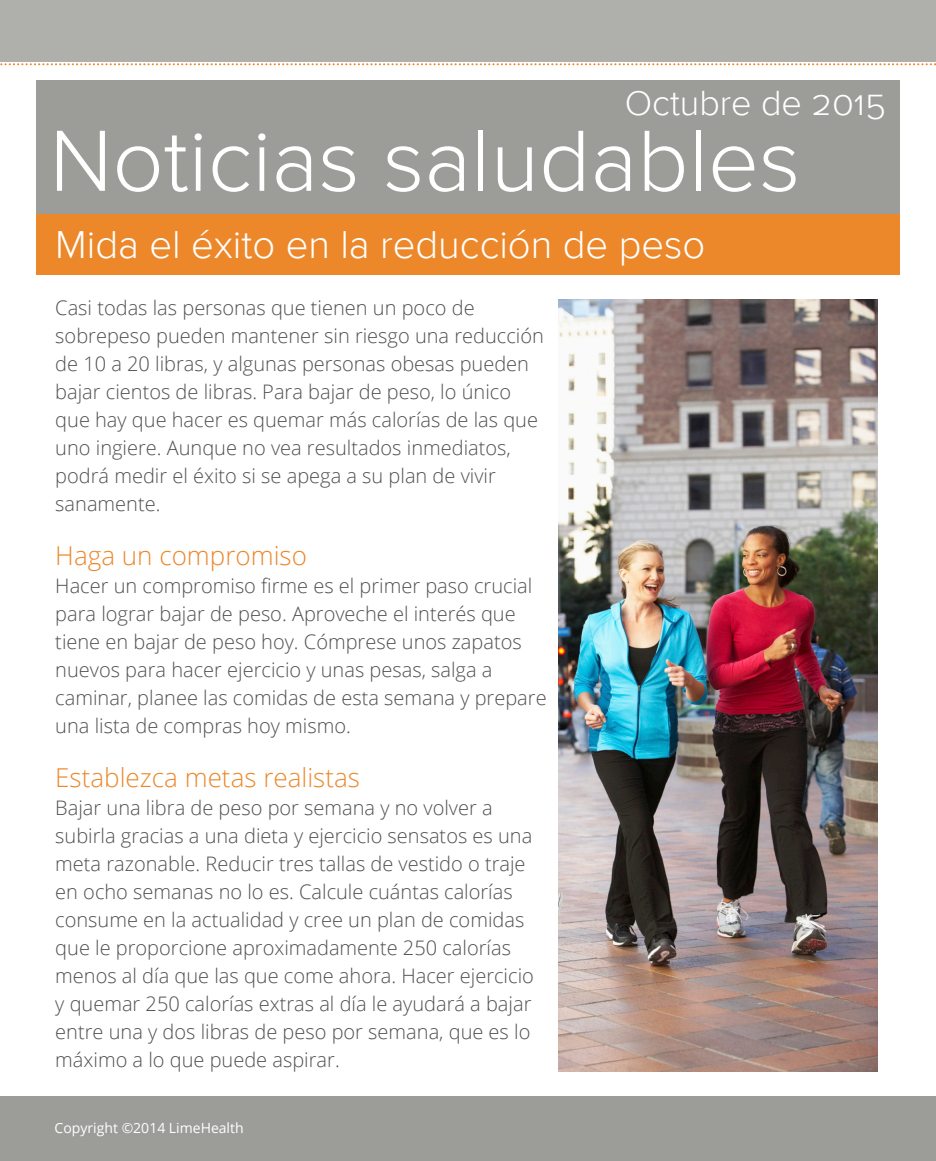
<style>
.page{position:relative;width:936px;height:1161px;background:#fff}
.page>*{position:absolute;margin:0;border:0;box-sizing:border-box;transform-origin:0 0}
.t1{font:300 90px "Proxima Nova";color:#fff}
.t2{font:300 40px "Proxima Nova";color:#fff}
.t3{font:300 36px "Proxima Nova";color:#fff}
.t4{font:300 26px "Open Sans";color:#ec882a}
.t5{font:300 20px/28px "Open Sans";color:#505052}
.t6{font:14px "Open Sans";color:#fff}
</style>
<div class="page">
<div style="left:0;top:0;width:936px;height:61px;background:#afafab"></div>
<div style="left:36px;top:80px;width:864px;height:134px;background:#9c9d98"></div>
<div style="left:0;top:1097px;width:936px;height:64px;background:#9c9d98"></div>
<svg style="left:0;top:63px;width:936px;height:2px"></svg>
<div style="left:36px;top:214px;width:864px;height:61px;background:#ec882a"></div>
<img style="left:559px;top:299px;width:319px;height:772px">
<p class="t3" style="left:625px;top:82px;width:263px">Octubre de 2015</p>
<p class="t1" style="left:50px;top:109px;width:752px">Noticias saludables</p>
<p class="t2" style="left:55px;top:222px;width:651px">Mida el éxito en la reducción de peso</p>
<p class="t5" style="left:55px;top:293px;width:490px">Casi todas las personas que tienen un poco de sobrepeso pueden mantener sin riesgo una reducción de 10 a 20 libras, y algunas personas obesas pueden bajar cientos de libras. Para bajar de peso, lo único que hay que hacer es quemar más calorías de las que uno ingiere. Aunque no vea resultados inmediatos, podrá medir el éxito si se apega a su plan de vivir sanamente.</p>
<p class="t4" style="left:55px;top:537px;width:253px">Haga un compromiso</p>
<p class="t5" style="left:55px;top:571px;width:493px">Hacer un compromiso firme es el primer paso crucial para lograr bajar de peso. Aproveche el interés que tiene en bajar de peso hoy. Cómprese unos zapatos nuevos para hacer ejercicio y unas pesas, salga a caminar, planee las comidas de esta semana y prepare una lista de compras hoy mismo.</p>
<p class="t4" style="left:55px;top:759px;width:306px">Establezca metas realistas</p>
<p class="t5" style="left:55px;top:793px;width:480px">Bajar una libra de peso por semana y no volver a subirla gracias a una dieta y ejercicio sensatos es una meta razonable. Reducir tres tallas de vestido o traje en ocho semanas no lo es. Calcule cuántas calorías consume en la actualidad y cree un plan de comidas que le proporcione aproximadamente 250 calorías menos al día que las que come ahora. Hacer ejercicio y quemar 250 calorías extras al día le ayudará a bajar entre una y dos libras de peso por semana, que es lo máximo a lo que puede aspirar.</p>
<p class="t6" style="left:55px;top:1119px;width:191px">Copyright ©2014 LimeHealth</p>
</div>
